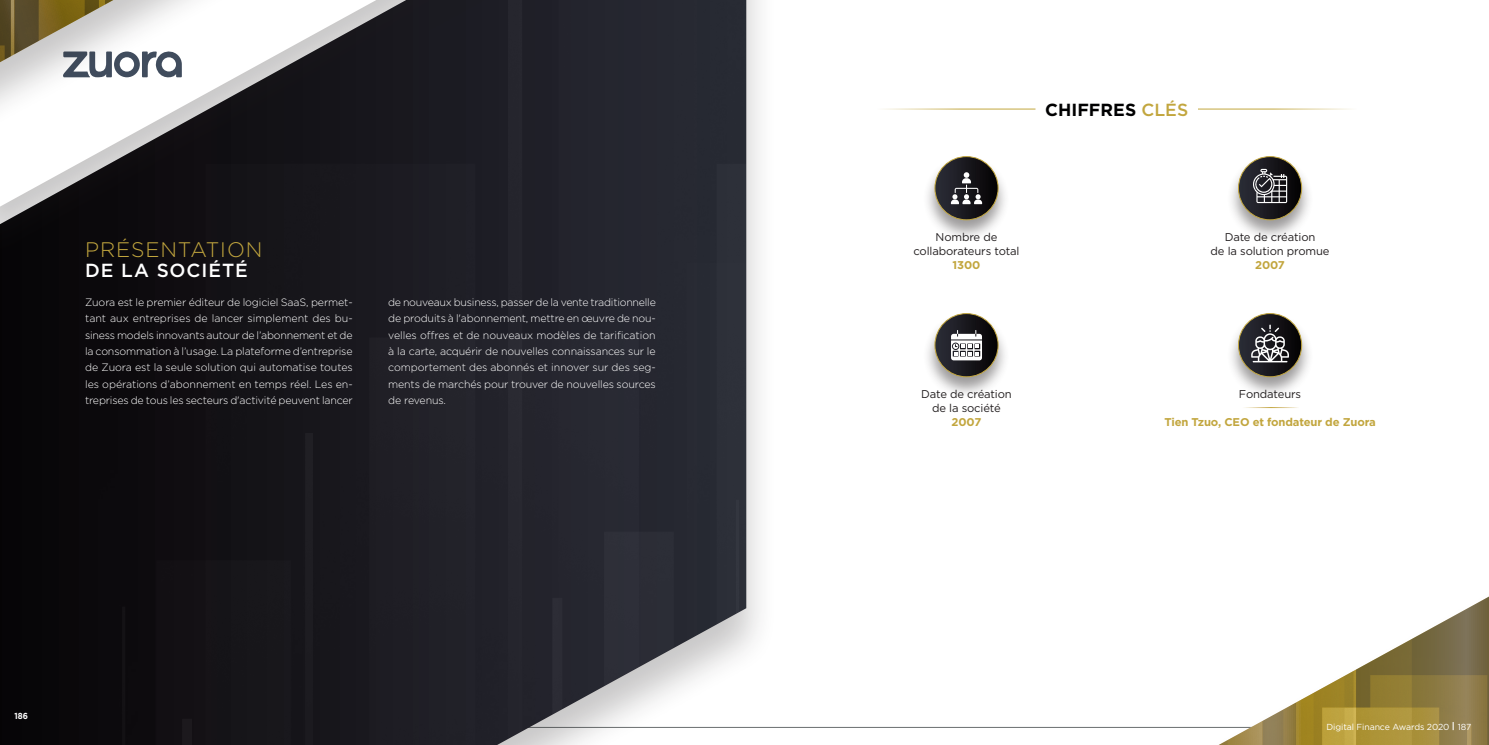
<style>
.page{position:relative;width:1489px;height:745px;background:#fff}
.page>*{position:absolute;margin:0;border:0;box-sizing:border-box;transform-origin:0 0}
.INTERTITRE_-_SIGNATU{font:300 21px "Gotham";letter-spacing:.04em;color:#c2a63e}
.INTERTITRE_-_SIGNATU-2{font:500 18.88px "Gotham";letter-spacing:.05em;color:#fff}
.INTERTITRE_-_SIGNATU-3{font:700 17.5px "Gotham";letter-spacing:.005em;color:#000001}
.TEXTE{font:11.25px/13.8px "Gotham";letter-spacing:-.01em;color:#231f20;text-align:center}
.TEXTE-2{font:700 11.25px "Gotham";letter-spacing:-.01em;color:#c2a63e}
.TEXTE-3{font:300 10.62px/16.2px "Gotham";letter-spacing:-.015em;color:#fff;text-align:justify}
.t1{font:8.75px "Gotham";letter-spacing:-.01em;color:#fff}
.t2{font:700 8.75px "Gotham";color:#fff;scale:.9 1}
.s1{font-weight:500;color:#c2a63e}
.s2{font-weight:700;color:#c2a63e}
.s3{font-weight:700}
</style>
<div class="page">
<hr style="left:161px;top:726px;width:1170px;height:1px;background:#6a6e6f">
<div style="left:0;top:0;width:777px;height:744px;background:#231f20;opacity:.25"></div>
<img style="left:0;top:0;width:746px;height:744px">
<div style="left:0;top:0;width:694px;height:272px;background:#231f20;opacity:.25"></div>
<svg style="left:0;top:0;width:376px;height:206px;background:#413f43"></svg>
<div style="left:1046px;top:542px;width:442px;height:202px;background:#fff"></div>
<img style="left:1218px;top:597px;width:270px;height:147px">
<div style="left:0;top:0;width:286px;height:176px;background:#231f20;opacity:.25"></div>
<svg style="left:0;top:0;width:182px;height:77px"></svg>
<img style="left:0;top:0;width:113px;height:62px">
<div style="left:923px;top:155px;width:86px;height:87px;background:#231f20;opacity:.45"></div>
<svg style="left:934px;top:156px;width:64px;height:64px;background:#242222"></svg>
<svg style="left:950px;top:172px;width:32px;height:32px"></svg>
<div style="left:934px;top:156px;width:64px;height:64px;border:1px solid #c2a63e;border-radius:50%"></div>
<div style="left:923px;top:312px;width:86px;height:87px;background:#231f20;opacity:.45"></div>
<svg style="left:934px;top:313px;width:64px;height:63px;background:#242324"></svg>
<svg style="left:951px;top:330px;width:30px;height:30px"></svg>
<div style="left:934px;top:313px;width:64px;height:64px;border:1px solid #c2a63e;border-radius:50%"></div>
<div style="left:1226px;top:155px;width:87px;height:87px;background:#231f20;opacity:.45"></div>
<svg style="left:1238px;top:156px;width:63px;height:64px;background:#262424"></svg>
<svg style="left:1252px;top:169px;width:34px;height:34px"></svg>
<div style="left:1237px;top:156px;width:64px;height:64px;border:1px solid #c2a63e;border-radius:50%"></div>
<div style="left:1226px;top:312px;width:87px;height:87px;background:#231f20;opacity:.45"></div>
<svg style="left:1238px;top:313px;width:63px;height:63px;background:#232122"></svg>
<svg style="left:1251px;top:324px;width:37px;height:38px"></svg>
<div style="left:1237px;top:313px;width:64px;height:64px;border:1px solid #c2a63e;border-radius:50%"></div>
<p class="INTERTITRE_-_SIGNATU" style="left:85px;top:236px;width:179px">PRÉSENTATION</p>
<p class="INTERTITRE_-_SIGNATU-2" style="left:85px;top:258px;width:164px">DE LA SOCIÉTÉ</p>
<p class="TEXTE-3" style="left:85px;top:294px;width:269px">Zuora est le premier éditeur de logiciel SaaS, permet&shy;tant aux entreprises de lancer simplement des bu&shy;siness models innovants autour de l’abonnement et de la consommation à l’usage. La plateforme d’entreprise de Zuora est la seule solution qui automatise toutes les opérations d’abonnement en temps réel. Les en&shy;treprises de tous les secteurs d'activité peuvent lancer</p>
<p class="TEXTE-3" style="left:388px;top:294px;width:269px">de nouveaux business, passer de la vente traditionnelle de produits à l'abonnement, mettre en œuvre de nou&shy;velles offres et de nouveaux modèles de tarification à la carte, acquérir de nouvelles connaissances sur le comportement des abonnés et innover sur des seg&shy;ments de marchés pour trouver de nouvelles sources de revenus.</p>
<p class="t2" style="left:15px;top:710px;width:16px">186</p>
<p class="INTERTITRE_-_SIGNATU-3" style="left:1045px;top:99px;width:144px">CHIFFRES <span class="s1">CLÉS</span></p>
<p class="TEXTE" style="left:913px;top:230px;width:108px">Nombre de collaborateurs total<br><span class="s2">1300</span></p>
<p class="TEXTE" style="left:1210px;top:230px;width:120px">Date de création<br>de la solution promue<br><span class="s2">2007</span></p>
<p class="TEXTE" style="left:921px;top:386px;width:92px">Date de création de la société<br><span class="s2">2007</span></p>
<p class="TEXTE" style="left:1238px;top:386px;width:64px">Fondateurs</p>
<p class="TEXTE-2" style="left:1164px;top:415px;width:213px">Tien Tzuo, CEO et fondateur de Zuora</p>
<p class="t1" style="left:1326px;top:720px;width:146px">Digital Finance Awards 2020 <span class="s3">|</span> 187</p>
</div>
